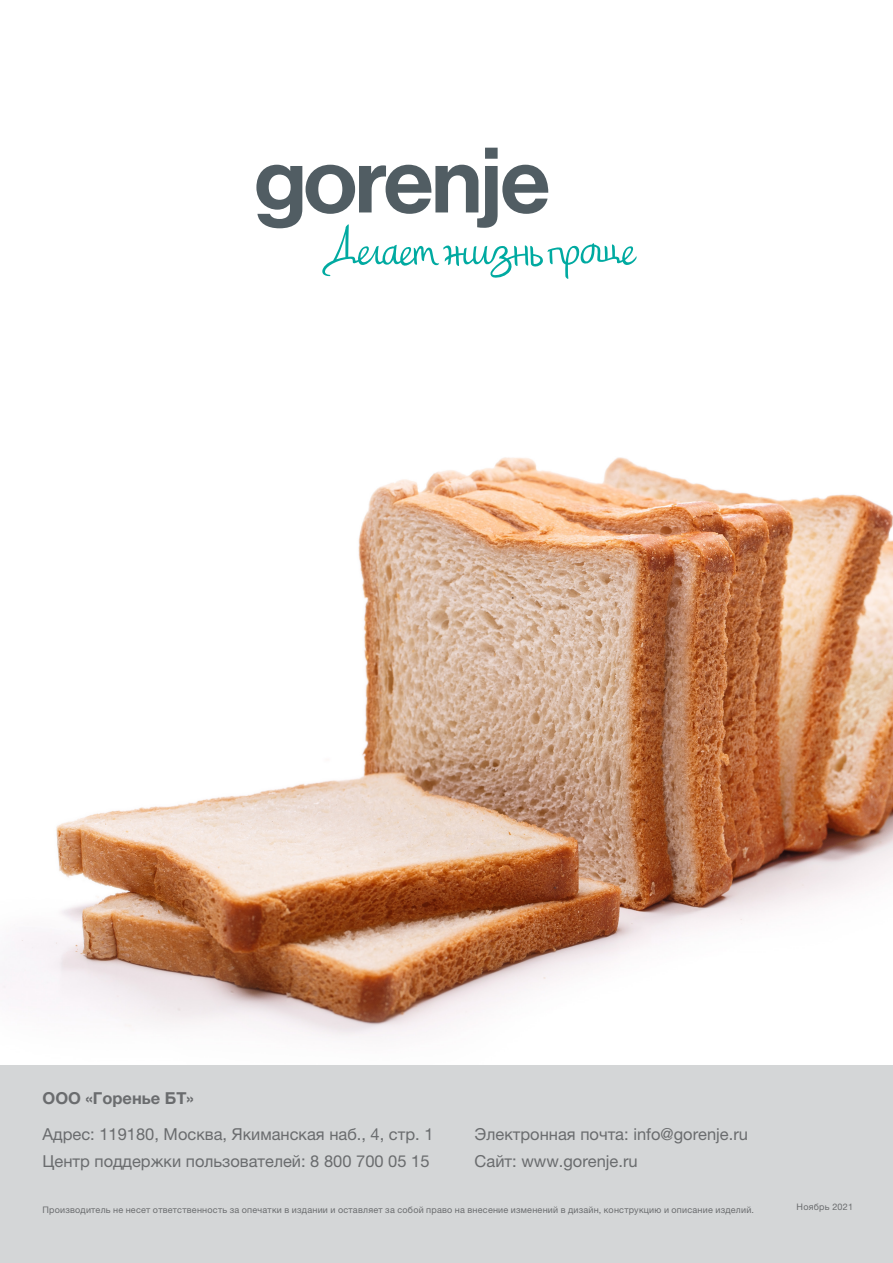
<style>
.page{position:relative;width:893px;height:1263px;background:#fff}
.page>*{position:absolute;margin:0;border:0;box-sizing:border-box;transform-origin:0 0}
.t1{font:16.5px "Helvetica Neue LTW1 G";color:#6a6c6e}
.t2{font:700 16.5px "Helvetica Neue LTW1 G";color:#6a6c6e}
.t3{font:9px "Helvetica Neue LTW1 G";letter-spacing:.025em;color:#6a6c6e}
</style>
<div class="page">
<div style="left:0;top:1065px;width:893px;height:198px;background:#d4d6d7"></div>
<img style="left:0;top:457px;width:893px;height:581px">
<svg style="left:256px;top:148px;width:381px;height:131px"></svg>
<h1 class="t2" style="left:43px;top:1088px;width:153px">ООО «Горенье БТ»</h1>
<h1 class="t1" style="left:43px;top:1124px;width:393px">Адрес: 119180, Москва, Якиманская наб., 4, стр. 1</h1>
<h1 class="t1" style="left:475px;top:1124px;width:275px">Электронная почта: info@gorenje.ru</h1>
<h1 class="t1" style="left:43px;top:1151px;width:388px">Центр поддержки пользователей: 8 800 700 05 15</h1>
<h1 class="t1" style="left:475px;top:1151px;width:165px">Сайт: www.gorenje.ru</h1>
<p class="t3" style="left:43px;top:1204px;width:713px">Производитель не несет ответственность за опечатки в издании и оставляет за собой право на внесение изменений в дизайн, конструкцию и описание изделий.</p>
<p class="t3" style="left:797px;top:1201px;width:58px">Ноябрь 2021</p>
</div>
